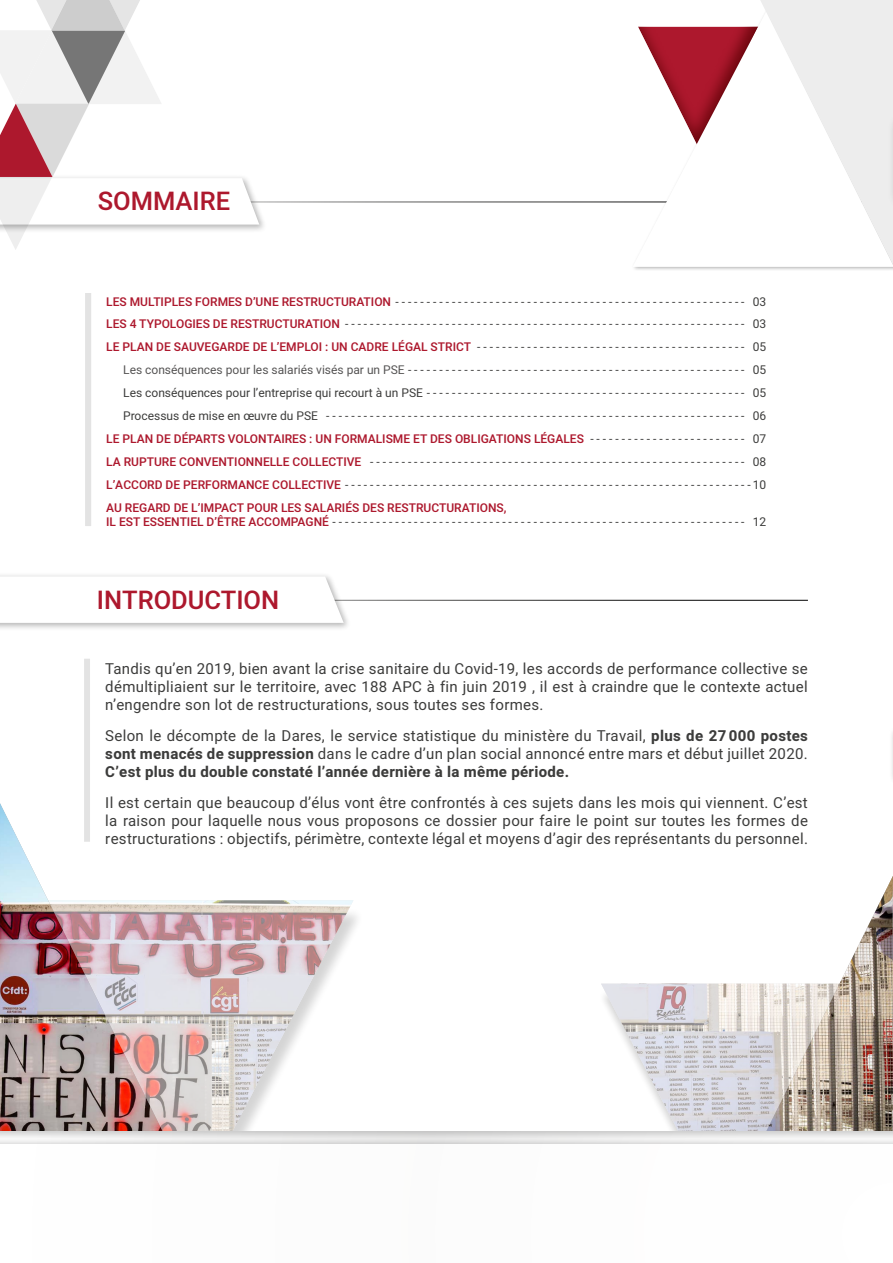
<style>
.page{position:relative;width:893px;height:1263px;background:#fff}
.page>*{position:absolute;margin:0;border:0;box-sizing:border-box;transform-origin:0 0}
.t1{font:500 25.5px "Heebo";color:#ad182d}
.t2{font:15px/18px "Heebo";letter-spacing:.02em;color:#3c3c3b;text-align:justify}
.t3{font:12px "Heebo";color:#3c3c3b}
.t4{font:500 12px "Heebo";color:#ad182d}
.s1{font-weight:500;color:#ad182d}
.s2{font-weight:400;color:#3c3c3b}
.s3{color:#555454}
.s4{font-weight:700}
</style>
<div class="page">
<div style="left:0;top:174px;width:267px;height:59px;background:#000;opacity:.3"></div>
<div style="left:85px;top:293px;width:6px;height:233px;background:#e3e3e3"></div>
<div style="left:84px;top:659px;width:6px;height:183px;background:#e3e3e3"></div>
<img style="left:228px;top:900px;width:125px;height:221px">
<img style="left:601px;top:983px;width:100px;height:138px">
<svg style="left:217px;top:900px;width:11px;height:221px"></svg>
<img style="left:0;top:803px;width:217px;height:318px">
<img style="left:707px;top:876px;width:186px;height:245px">
<svg style="left:0;top:0;width:259px;height:250px"></svg>
<div style="left:0;top:1121px;width:893px;height:142px;background:#878787;opacity:.75"></div>
<div style="left:0;top:1138px;width:893px;height:125px;background:#000;opacity:.18"></div>
<div style="left:0;top:1144px;width:893px;height:119px;background:#fff"></div>
<svg style="left:638px;top:0;width:254px;height:263px"></svg>
<hr style="left:889px;top:726px;width:4px;height:59px;background:#fbfbfb">
<svg style="left:892px;top:735px;width:1px;height:41px"></svg>
<div style="left:887px;top:112px;width:6px;height:98px;background:#ebebeb"></div>
<div style="left:0;top:572px;width:351px;height:59px;background:#000;opacity:.3"></div>
<svg style="left:0;top:576px;width:344px;height:47px"></svg>
<h1 class="t1" style="left:98px;top:183px;width:134px">SOMMAIRE</h1>
<p class="t3" style="left:106px;top:293px;width:661px"><span class="s1">LES MULTIPLES FORMES D’UNE RESTRUCTURATION</span> - - - - - - - - - - - - - - - - - - - - - - - - - - - - - - - - - - - - - - - - - - - - - - - - - - - - - - - - 03</p>
<p class="t3" style="left:106px;top:316px;width:661px"><span class="s1">LES 4 TYPOLOGIES DE RESTRUCTURATION</span> - - - - - - - - - - - - - - - - - - - - - - - - - - - - - - - - - - - - - - - - - - - - - - - - - - - - - - - - - - - - - - - - 03</p>
<p class="t4" style="left:106px;top:339px;width:661px">LE PLAN DE SAUVEGARDE DE L’EMPLOI : UN CADRE LÉGAL STRICT <span class="s2">- - - - - - - - - - - - - - - - - - - - - - - - - - - - - - - - - - - - - - - - - - - 05</span></p>
<p class="t3" style="left:123px;top:362px;width:644px"><span class="s3">Les conséquences pour les salariés visés par un PSE</span> - - - - - - - - - - - - - - - - - - - - - - - - - - - - - - - - - - - - - - - - - - - - - - - - - - - - - - 05</p>
<p class="t3" style="left:123px;top:385px;width:644px">Les conséquences pour l’entreprise qui recourt à un PSE - - - - - - - - - - - - - - - - - - - - - - - - - - - - - - - - - - - - - - - - - - - - - - - - - - - 05</p>
<p class="t3" style="left:123px;top:407px;width:644px">Processus de mise en œuvre du PSE - - - - - - - - - - - - - - - - - - - - - - - - - - - - - - - - - - - - - - - - - - - - - - - - - - - - - - - - - - - - - - - - - - - 06</p>
<p class="t4" style="left:106px;top:430px;width:662px">LE PLAN DE DÉPARTS VOLONTAIRES : UN FORMALISME ET DES OBLIGATIONS LÉGALES <span class="s2">- - - - - - - - - - - - - - - - - - - - - - - - - 07</span></p>
<p class="t3" style="left:106px;top:453px;width:661px"><span class="s1">LA RUPTURE CONVENTIONNELLE COLLECTIVE</span> - - - - - - - - - - - - - - - - - - - - - - - - - - - - - - - - - - - - - - - - - - - - - - - - - - - - - - - - - - - - 08</p>
<p class="t3" style="left:106px;top:476px;width:661px"><span class="s1">L’ACCORD DE PERFORMANCE COLLECTIVE</span> - - - - - - - - - - - - - - - - - - - - - - - - - - - - - - - - - - - - - - - - - - - - - - - - - - - - - - - - - - - - - - - - 10</p>
<p class="t4" style="left:106px;top:499px;width:402px">AU REGARD DE L’IMPACT POUR LES SALARIÉS DES RESTRUCTURATIONS,</p>
<p class="t3" style="left:106px;top:514px;width:661px"><span class="s1">IL EST ESSENTIEL D’ÊTRE ACCOMPAGNÉ</span> - - - - - - - - - - - - - - - - - - - - - - - - - - - - - - - - - - - - - - - - - - - - - - - - - - - - - - - - - - - - - - - - - - 12</p>
<h1 class="t1" style="left:97px;top:582px;width:184px">INTRODUCTION</h1>
<p class="t2" style="left:105px;top:660px;width:704px">Tandis qu’en 2019, bien avant la crise sanitaire du Covid-19, les accords de performance collective se démultipliaient sur le territoire, avec 188 APC à fin juin 2019 , il est à craindre que le contexte actuel n’engendre son lot de restructurations, sous toutes ses formes.</p>
<p class="t2" style="left:105px;top:727px;width:704px">Selon le décompte de la Dares, le service statistique du ministère du Travail, <span class="s4">plus de 27 000 postes sont menacés de suppression</span> dans le cadre d’un plan social annoncé entre mars et début juillet 2020.<br><span class="s4">C’est plus du double constaté l’année dernière à la même période.</span></p>
<p class="t2" style="left:105px;top:793px;width:704px">Il est certain que beaucoup d’élus vont être confrontés à ces sujets dans les mois qui viennent. C’est la raison pour laquelle nous vous proposons ce dossier pour faire le point sur toutes les formes de restructurations : objectifs, périmètre, contexte légal et moyens d’agir des représentants du personnel.</p>
</div>
